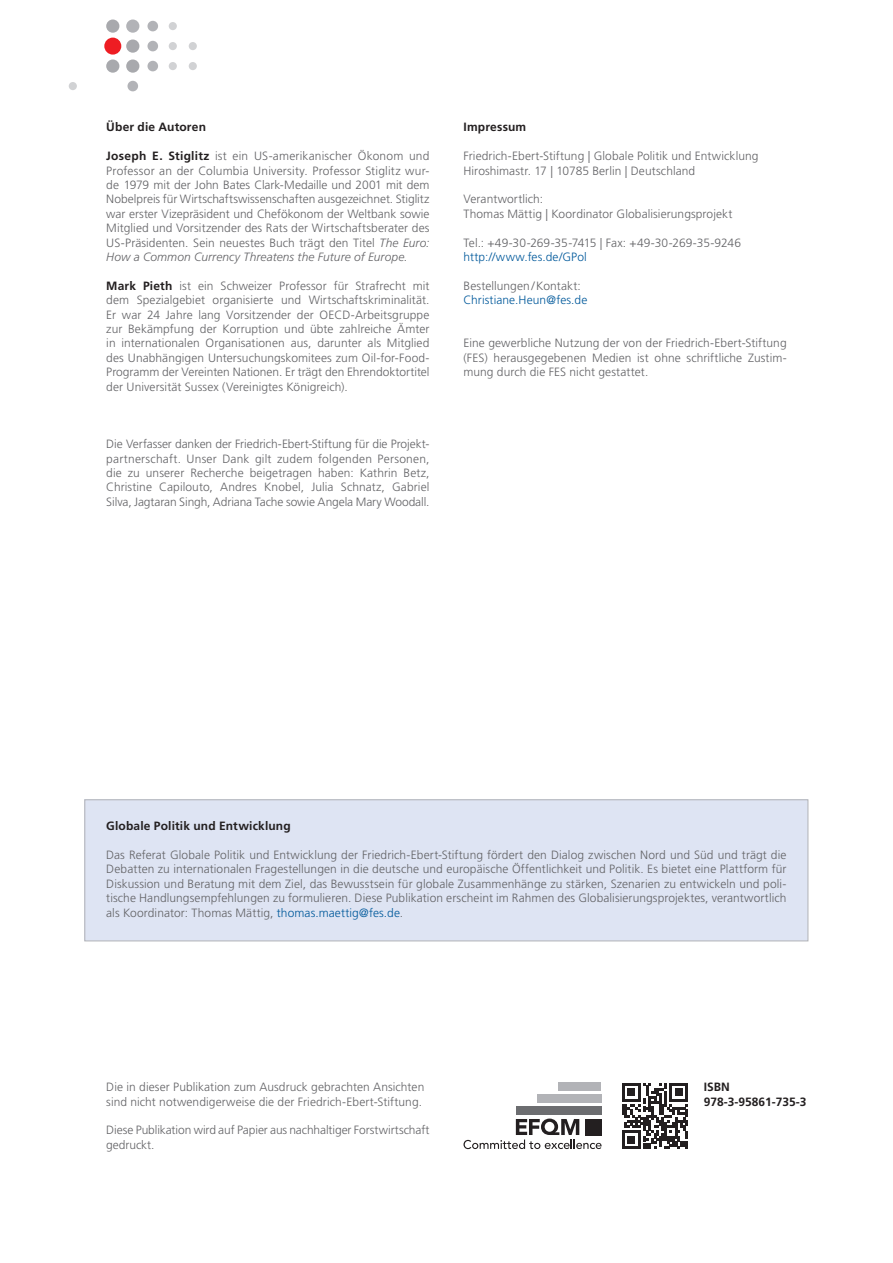
<style>
.page{position:relative;width:893px;height:1263px;background:#fff}
.page>*{position:absolute;margin:0;border:0;box-sizing:border-box;transform-origin:0 0}
.t1{font:300 12px/14.4px "Frutiger LT Pro";letter-spacing:.005em;color:#636366;text-align:justify}
.t2{font:700 12px/14.4px "Frutiger LT Pro";letter-spacing:.01em;color:#231f20}
.t3{font:300 12px "Frutiger LT Pro";letter-spacing:.01em;color:#00599b}
.s1{font-weight:700;color:#231f20}
.s2{font-style:italic}
.s3{color:#00599b}
</style>
<div class="page">
<div style="left:104px;top:38px;width:17px;height:17px;background:#ee1d23;border-radius:50%"></div>
<div style="left:69px;top:82px;width:8px;height:8px;background:#d1d2d4;border-radius:50%"></div>
<div style="left:127px;top:81px;width:11px;height:10px;background:#b2b3b7;border-radius:50%"></div>
<div style="left:169px;top:22px;width:8px;height:8px;background:#d1d2d4;border-radius:50%"></div>
<div style="left:147px;top:21px;width:11px;height:10px;background:#b2b3b7;border-radius:50%"></div>
<div style="left:189px;top:42px;width:8px;height:8px;background:#d1d2d4;border-radius:50%"></div>
<div style="left:169px;top:42px;width:8px;height:8px;background:#d1d2d4;border-radius:50%"></div>
<div style="left:147px;top:41px;width:11px;height:10px;background:#b2b3b7;border-radius:50%"></div>
<div style="left:189px;top:62px;width:8px;height:8px;background:#d1d2d4;border-radius:50%"></div>
<div style="left:169px;top:62px;width:8px;height:8px;background:#d1d2d4;border-radius:50%"></div>
<div style="left:147px;top:61px;width:11px;height:10px;background:#b2b3b7;border-radius:50%"></div>
<div style="left:126px;top:20px;width:13px;height:13px;background:#b2b3b7;border-radius:50%"></div>
<div style="left:106px;top:20px;width:13px;height:13px;background:#a8a9ad;border-radius:50%"></div>
<div style="left:126px;top:39px;width:13px;height:14px;background:#a8a9ad;border-radius:50%"></div>
<div style="left:126px;top:59px;width:13px;height:14px;background:#a8a9ad;border-radius:50%"></div>
<div style="left:106px;top:59px;width:13px;height:14px;background:#a8a9ad;border-radius:50%"></div>
<svg style="left:463px;top:1118px;width:139px;height:31px"></svg>
<div style="left:585px;top:1119px;width:16px;height:16px;background:#231f20"></div>
<div style="left:516px;top:1107px;width:85px;height:8px;background:#6c6d70"></div>
<div style="left:537px;top:1095px;width:64px;height:8px;background:#b2b3b7"></div>
<div style="left:559px;top:1083px;width:42px;height:8px;background:#b2b3b7"></div>
<svg style="left:622px;top:1083px;width:66px;height:66px"></svg>
<div style="left:85px;top:800px;width:723px;height:141px;background:#dee4f3"></div>
<div style="left:85px;top:800px;width:723px;height:141px;border:1px solid #b2b3b7"></div>
<p class="t2" style="left:106px;top:120px;width:101px">Über die Autoren</p>
<p class="t1" style="left:106px;top:149px;width:325px"><span class="s1">Joseph E . Stiglitz</span> ist ein US-amerikanischer Ökonom und Professor an der Columbia University. Professor Stiglitz wur&shy;de 1979 mit der John Bates Clark-Medaille und 2001 mit dem Nobelpreis für Wirtschaftswissenschaften ausgezeichnet. Stiglitz war erster Vizepräsident und Chefökonom der Weltbank sowie Mitglied und Vorsitzender des Rats der Wirtschaftsberater des US-Präsidenten. Sein neuestes Buch trägt den Titel <span class="s2">The Euro:<br>How a Common Currency Threatens the Future of Europe</span>.</p>
<p class="t1" style="left:106px;top:279px;width:325px"><span class="s1">Mark Pieth</span> ist ein Schweizer Professor für Strafrecht mit dem Spezialgebiet organisierte und Wirtschaftskriminalität.<br>Er war 24 Jahre lang Vorsitzender der OECD-Arbeitsgruppe zur Bekämpfung der Korruption und übte zahlreiche Ämter in internationalen Organisationen aus, darunter als Mitglied des Unabhängigen Untersuchungskomitees zum Oil-for-Food-Programm der Vereinten Nationen. Er trägt den Ehrendoktortitel der Universität Sussex (Vereinigtes Königreich).</p>
<p class="t1" style="left:106px;top:437px;width:325px">Die Verfasser danken der Friedrich-Ebert-Stiftung für die Projekt&shy;partnerschaft. Unser Dank gilt zudem folgenden Personen, die zu unserer Recherche beigetragen haben: Kathrin Betz, Christine Capilouto, Andres Knobel, Julia Schnatz, Gabriel Silva, Jagtaran Singh, Adriana Tache sowie Angela Mary Woodall.</p>
<p class="t2" style="left:463px;top:120px;width:64px">Impressum</p>
<p class="t1" style="left:463px;top:149px;width:296px">Friedrich-Ebert-Stiftung | Globale Politik und Entwicklung<br>Hiroshimastr. 17 | 10785 Berlin | Deutschland</p>
<p class="t1" style="left:463px;top:192px;width:271px">Verantwortlich:<br>Thomas Mättig | Koordinator Globalisierungsprojekt</p>
<p class="t1" style="left:463px;top:235px;width:279px">Tel.: +49-30-269-35-7415 | Fax: +49-30-269-35-9246</p>
<p class="t3" style="left:463px;top:250px;width:125px">http://www.fes.de/GPol</p>
<p class="t1" style="left:463px;top:279px;width:119px">Bestellungen/Kontakt:</p>
<p class="t3" style="left:463px;top:293px;width:125px">Christiane.Heun@fes.de</p>
<p class="t1" style="left:463px;top:336px;width:325px">Eine gewerbliche Nutzung der von der Friedrich-Ebert-Stiftung (FES) herausgegebenen Medien ist ohne schriftliche Zustim&shy;mung durch die FES nicht gestattet.</p>
<p class="t2" style="left:106px;top:819px;width:186px">Globale Politik und Entwicklung</p>
<p class="t1" style="left:106px;top:848px;width:682px">Das Referat Globale Politik und Entwicklung der Friedrich-Ebert-Stiftung fördert den Dialog zwischen Nord und Süd und trägt die Debatten zu internationalen Fragestellungen in die deutsche und europäische Öffentlichkeit und Politik. Es bietet eine Plattform für Diskussion und Beratung mit dem Ziel, das Bewusstsein für globale Zusammenhänge zu stärken, Szenarien zu entwickeln und poli&shy;tische Handlungsempfehlungen zu formulieren. Diese Publikation erscheint im Rahmen des Globalisierungsprojektes, verantwortlich als Koordinator: Thomas Mättig, <span class="s3">thomas.maettig@fes.de</span>.</p>
<p class="t1" style="left:106px;top:1080px;width:320px">Die in dieser Publikation zum Ausdruck gebrachten Ansichten sind nicht notwendigerweise die der Friedrich-Ebert-Stiftung.</p>
<p class="t1" style="left:106px;top:1123px;width:325px">Diese Publikation wird auf Papier aus nachhaltiger Forstwirtschaft gedruckt.</p>
<p class="t2" style="left:704px;top:1080px;width:104px">ISBN<br>978-3-95861-735-3</p>
</div>
